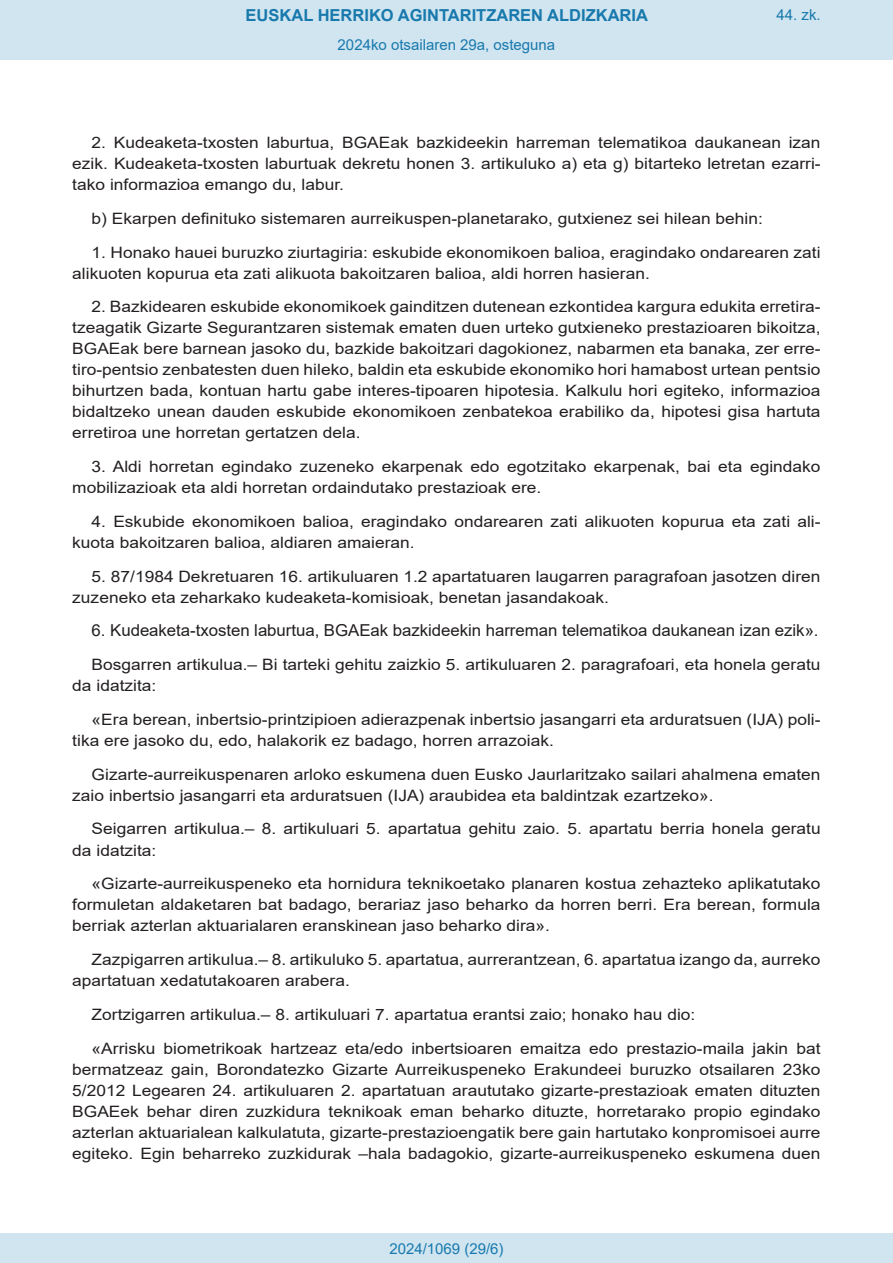
<style>
.page{position:relative;width:893px;height:1263px;background:#fff}
.page>*{position:absolute;margin:0;border:0;box-sizing:border-box;transform-origin:0 0}
.BOPVDetalle{font:16.5px "Arial";letter-spacing:-.005em;color:#231f20}
.t1{font:700 16.5px "Arial";color:#1879ad}
.BOPVDetalle-2{font:15.6px/21px "Arial";color:#231f20;scale:1.11 1}
.Paginacion_Centro{font:15px "Arial";color:#1879ad}
</style>
<div class="page">
<div style="left:0;top:0;width:893px;height:60px;background:#d0e5f0"></div>
<div style="left:0;top:1233px;width:893px;height:30px;background:#d0e5f0"></div>
<p class="t1" style="left:246px;top:3px;width:404px">EUSKAL HERRIKO AGINTARITZAREN ALDIZKARIA</p>
<p class="Paginacion_Centro" style="left:338px;top:35px;width:219px">2024ko otsailaren 29a, osteguna</p>
<p class="Paginacion_Centro" style="left:776px;top:5px;width:46px">44. zk.</p>
<p class="BOPVDetalle-2" style="left:72px;top:132px;width:676px;text-align:justify;text-indent:19px">2. Kudeaketa-txosten laburtua, BGAEak bazkideekin harreman telematikoa daukanean izan ezik. Kudeaketa-txosten laburtuak dekretu honen 3. artikuluko a) eta g) bitarteko letretan ezarri&shy;tako informazioa emango du, labur.</p>
<p class="BOPVDetalle-2" style="left:92px;top:208px;width:606px">b) Ekarpen definituko sistemaren aurreikuspen-planetarako, gutxienez sei hilean behin:</p>
<p class="BOPVDetalle-2" style="left:72px;top:242px;width:676px;text-indent:19px">1. Honako hauei buruzko ziurtagiria: eskubide ekonomikoen balioa, eragindako ondarearen zati alikuoten kopurua eta zati alikuota bakoitzaren balioa, aldi horren hasieran.</p>
<p class="BOPVDetalle-2" style="left:72px;top:296px;width:676px;text-align:justify;text-indent:19px">2. Bazkidearen eskubide ekonomikoek gainditzen dutenean ezkontidea kargura edukita erretira&shy;tzeagatik Gizarte Segurantzaren sistemak ematen duen urteko gutxieneko prestazioaren bikoitza, BGAEak bere barnean jasoko du, bazkide bakoitzari dagokionez, nabarmen eta banaka, zer erre&shy;tiro-pentsio zenbatesten duen hileko, baldin eta eskubide ekonomiko hori hamabost urtean pentsio bihurtzen bada, kontuan hartu gabe interes-tipoaren hipotesia. Kalkulu hori egiteko, informazioa bidaltzeko unean dauden eskubide ekonomikoen zenbatekoa erabiliko da, hipotesi gisa hartuta erretiroa une horretan gertatzen dela.</p>
<p class="BOPVDetalle-2" style="left:72px;top:456px;width:676px;text-indent:19px">3. Aldi horretan egindako zuzeneko ekarpenak edo egotzitako ekarpenak, bai eta egindako mobilizazioak eta aldi horretan ordaindutako prestazioak ere.</p>
<p class="BOPVDetalle-2" style="left:72px;top:511px;width:676px;text-indent:19px">4. Eskubide ekonomikoen balioa, eragindako ondarearen zati alikuoten kopurua eta zati ali&shy;kuota bakoitzaren balioa, aldiaren amaieran.</p>
<p class="BOPVDetalle-2" style="left:72px;top:566px;width:676px;text-indent:19px">5. 87/1984 Dekretuaren 16. artikuluaren 1.2 apartatuaren laugarren paragrafoan jasotzen diren zuzeneko eta zeharkako kudeaketa-komisioak, benetan jasandakoak.</p>
<p class="BOPVDetalle" style="left:92px;top:619px;width:728px">6. Kudeaketa-txosten laburtua, BGAEak bazkideekin harreman telematikoa daukanean izan ezik».</p>
<p class="BOPVDetalle-2" style="left:72px;top:654px;width:676px;text-indent:19px">Bosgarren artikulua.– Bi tarteki gehitu zaizkio 5. artikuluaren 2. paragrafoari, eta honela geratu da idatzita:</p>
<p class="BOPVDetalle-2" style="left:72px;top:709px;width:676px;text-indent:19px">«Era berean, inbertsio-printzipioen adierazpenak inbertsio jasangarri eta arduratsuen (IJA) poli&shy;tika ere jasoko du, edo, halakorik ez badago, horren arrazoiak.</p>
<p class="BOPVDetalle-2" style="left:72px;top:764px;width:676px;text-indent:19px">Gizarte-aurreikuspenaren arloko eskumena duen Eusko Jaurlaritzako sailari ahalmena ematen zaio inbertsio jasangarri eta arduratsuen (IJA) araubidea eta baldintzak ezartzeko».</p>
<p class="BOPVDetalle-2" style="left:72px;top:818px;width:676px;text-indent:19px">Seigarren artikulua.– 8. artikuluari 5. apartatua gehitu zaio. 5. apartatu berria honela geratu da idatzita:</p>
<p class="BOPVDetalle-2" style="left:72px;top:873px;width:676px;text-align:justify;text-indent:19px">«Gizarte-aurreikuspeneko eta hornidura teknikoetako planaren kostua zehazteko aplikatutako formuletan aldaketaren bat badago, berariaz jaso beharko da horren berri. Era berean, formula berriak azterlan aktuarialaren eranskinean jaso beharko dira».</p>
<p class="BOPVDetalle-2" style="left:72px;top:949px;width:676px;text-indent:19px">Zazpigarren artikulua.– 8. artikuluko 5. apartatua, aurrerantzean, 6. apartatua izango da, aurreko apartatuan xedatutakoaren arabera.</p>
<p class="BOPVDetalle-2" style="left:92px;top:1004px;width:545px">Zortzigarren artikulua.– 8. artikuluari 7. apartatua erantsi zaio; honako hau dio:</p>
<p class="BOPVDetalle-2" style="left:72px;top:1037px;width:676px;text-align:justify;text-indent:19px">«Arrisku biometrikoak hartzeaz eta/edo inbertsioaren emaitza edo prestazio-maila jakin bat bermatzeaz gain, Borondatezko Gizarte Aurreikuspeneko Erakundeei buruzko otsailaren 23ko 5/2012 Legearen 24. artikuluaren 2. apartatuan araututako gizarte-prestazioak ematen dituzten BGAEek behar diren zuzkidura teknikoak eman beharko dituzte, horretarako propio egindako azterlan aktuarialean kalkulatuta, gizarte-prestazioengatik bere gain hartutako konpromisoei aurre egiteko. Egin beharreko zuzkidurak –hala badagokio, gizarte-aurreikuspeneko eskumena duen</p>
<p class="Paginacion_Centro" style="left:389px;top:1238px;width:116px">2024/1069 (29/6)</p>
</div>
